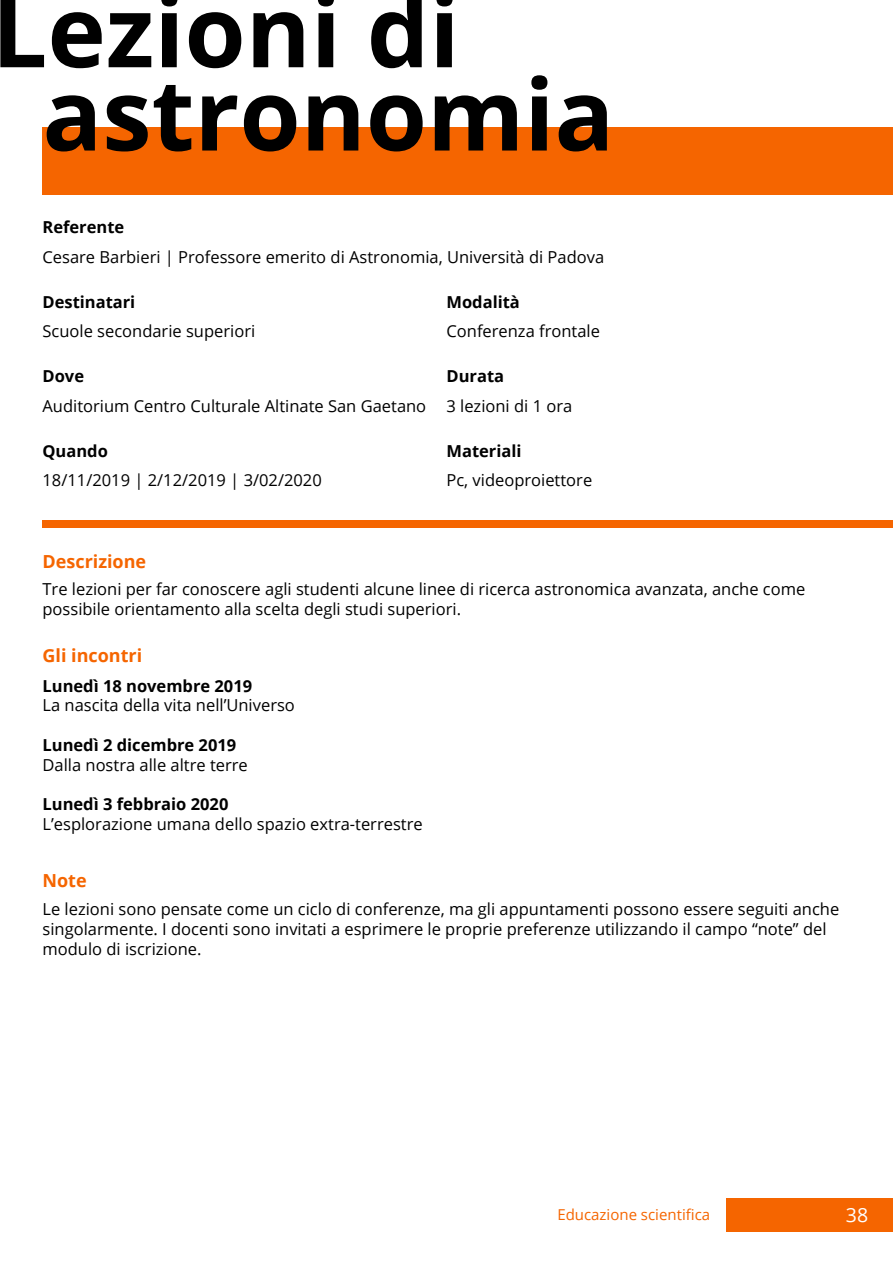
<style>
.page{position:relative;width:893px;height:1263px;background:#fff}
.page>*{position:absolute;margin:0;border:0;box-sizing:border-box;transform-origin:0 0}
.t1{font:700 99px/83.2px "Open Sans";color:#000}
.t2{font:19.5px "Open Sans";color:#fff}
.t3{font:700 18px "Open Sans";color:#f56500}
.t4{font:16.5px/19.8px "Open Sans";color:#000}
.t5{font:700 16.5px "Open Sans";color:#000}
.t6{font:15px "Open Sans";color:#f56500}
</style>
<div class="page">
<div style="left:43px;top:127px;width:850px;height:67px;background:#f56500"></div>
<div style="left:43px;top:520px;width:850px;height:8px;background:#f56500"></div>
<div style="left:726px;top:1198px;width:167px;height:33px;background:#f56500"></div>
<h1 class="t1" style="left:43px;top:-13px;width:573px;text-indent:-51px">Lezioni di astronomia</h1>
<p class="t5" style="left:43px;top:216px;width:83px">Referente</p>
<p class="t4" style="left:43px;top:246px;width:563px">Cesare Barbieri | Professore emerito di Astronomia, Università di Padova</p>
<p class="t5" style="left:43px;top:290px;width:94px">Destinatari</p>
<p class="t5" style="left:446px;top:290px;width:75px">Modalità</p>
<p class="t4" style="left:43px;top:321px;width:214px">Scuole secondarie superiori</p>
<p class="t4" style="left:446px;top:321px;width:155px">Conferenza frontale</p>
<p class="t5" style="left:43px;top:365px;width:43px">Dove</p>
<p class="t5" style="left:446px;top:365px;width:59px">Durata</p>
<p class="t4" style="left:43px;top:395px;width:385px">Auditorium Centro Culturale Altinate San Gaetano</p>
<p class="t4" style="left:446px;top:395px;width:127px">3 lezioni di 1 ora</p>
<p class="t5" style="left:43px;top:439px;width:67px">Quando</p>
<p class="t5" style="left:446px;top:439px;width:76px">Materiali</p>
<p class="t4" style="left:43px;top:470px;width:281px">18/11/2019 | 2/12/2019 | 3/02/2020</p>
<p class="t4" style="left:446px;top:470px;width:147px">Pc, videoproiettore</p>
<p class="t3" style="left:43px;top:548px;width:105px">Descrizione</p>
<p class="t4" style="left:43px;top:579px;width:764px">Tre lezioni per far conoscere agli studenti alcune linee di ricerca astronomica avanzata, anche come possibile orientamento alla scelta degli studi superiori.</p>
<p class="t3" style="left:43px;top:642px;width:101px">Gli incontri</p>
<p class="t5" style="left:43px;top:674px;width:211px">Lunedì 18 novembre 2019</p>
<p class="t4" style="left:43px;top:695px;width:254px">La nascita della vita nell’Universo</p>
<p class="t5" style="left:43px;top:733px;width:195px">Lunedì 2 dicembre 2019</p>
<p class="t4" style="left:43px;top:754px;width:207px">Dalla nostra alle altre terre</p>
<p class="t5" style="left:43px;top:793px;width:187px">Lunedì 3 febbraio 2020</p>
<p class="t4" style="left:43px;top:814px;width:382px">L’esplorazione umana dello spazio extra-terrestre</p>
<p class="t3" style="left:43px;top:868px;width:46px">Note</p>
<p class="t4" style="left:43px;top:899px;width:798px">Le lezioni sono pensate come un ciclo di conferenze, ma gli appuntamenti possono essere seguiti anche singolarmente. I docenti sono invitati a esprimere le proprie preferenze utilizzando il campo “note” del modulo di iscrizione.</p>
<p class="t6" style="left:557px;top:1204px;width:154px">Educazione scientifica</p>
<p class="t2" style="left:846px;top:1201px;width:24px">38</p>
</div>
